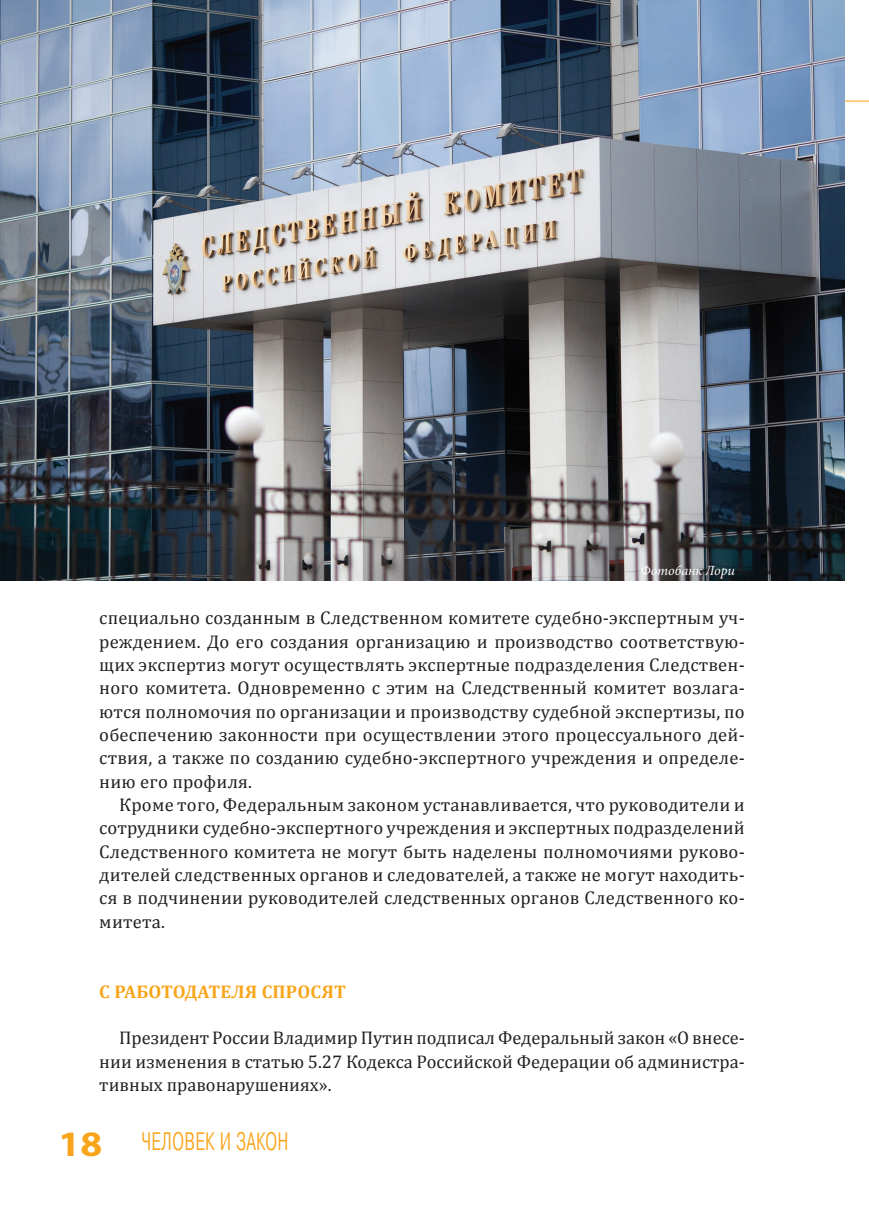
<style>
.page{position:relative;width:869px;height:1216px;background:#fff}
.page>*{position:absolute;margin:0;border:0;box-sizing:border-box;transform-origin:0 0}
.t1{font:300 25.2px "Pragmatica Cond";letter-spacing:.01em;color:#f9a51b;scale:.8 1}
.t2{font:18.38px/23.3px "Cambria";letter-spacing:.01em;color:#231f20;text-align:justify}
.t3{font:700 18.38px "Cambria";letter-spacing:.01em;color:#f9a51b}
.t4{font:italic 14px "Minion Pro";letter-spacing:-.005em;color:#fff}
.s1{font-family:"Myriad Pro";font-weight:700;font-size:35.88px}
</style>
<div class="page">
<svg style="left:843px;top:101px;width:25px;height:1px"></svg>
<img style="left:0;top:0;width:843px;height:580px">
<p class="t4" style="left:640px;top:561px;width:96px">Фотобанк Лори</p>
<p class="t2" style="left:99px;top:606px;width:646px">специально созданным в Следственном комитете судебно-экспертным уч&shy;реждением. До его создания организацию и производство соответствую&shy;щих экспертиз могут осуществлять экспертные подразделения Следствен&shy;ного комитета. Одновременно с этим на Следственный комитет возлага&shy;ются полномочия по организации и производству судебной экспертизы, по обеспечению законности при осуществлении этого процессуального дей&shy;ствия, а также по созданию судебно-экспертного учреждения и определе&shy;нию его профиля.</p>
<p class="t2" style="left:99px;top:792px;width:646px;text-indent:20px">Кроме того, Федеральным законом устанавливается, что руководители и сотрудники судебно-экспертного учреждения и экспертных подразделений Следственного комитета не могут быть наделены полномочиями руково&shy;дителей следственных органов и следователей, а также не могут находить&shy;ся в подчинении руководителей следственных органов Следственного ко&shy;митета.</p>
<p class="t3" style="left:99px;top:980px;width:248px">С РАБОТОДАТЕЛЯ СПРОСЯТ</p>
<p class="t2" style="left:99px;top:1025px;width:646px;text-indent:20px">Президент России Владимир Путин подписал Федеральный закон «О внесе&shy;нии изменения в статью 5.27 Кодекса Российской Федерации об администра&shy;тивных правонарушениях».</p>
<h1 class="t1" style="left:59px;top:1126px;width:289px"><span class="s1">18</span> ЧЕЛОВЕК И ЗАКОН</h1>
</div>
